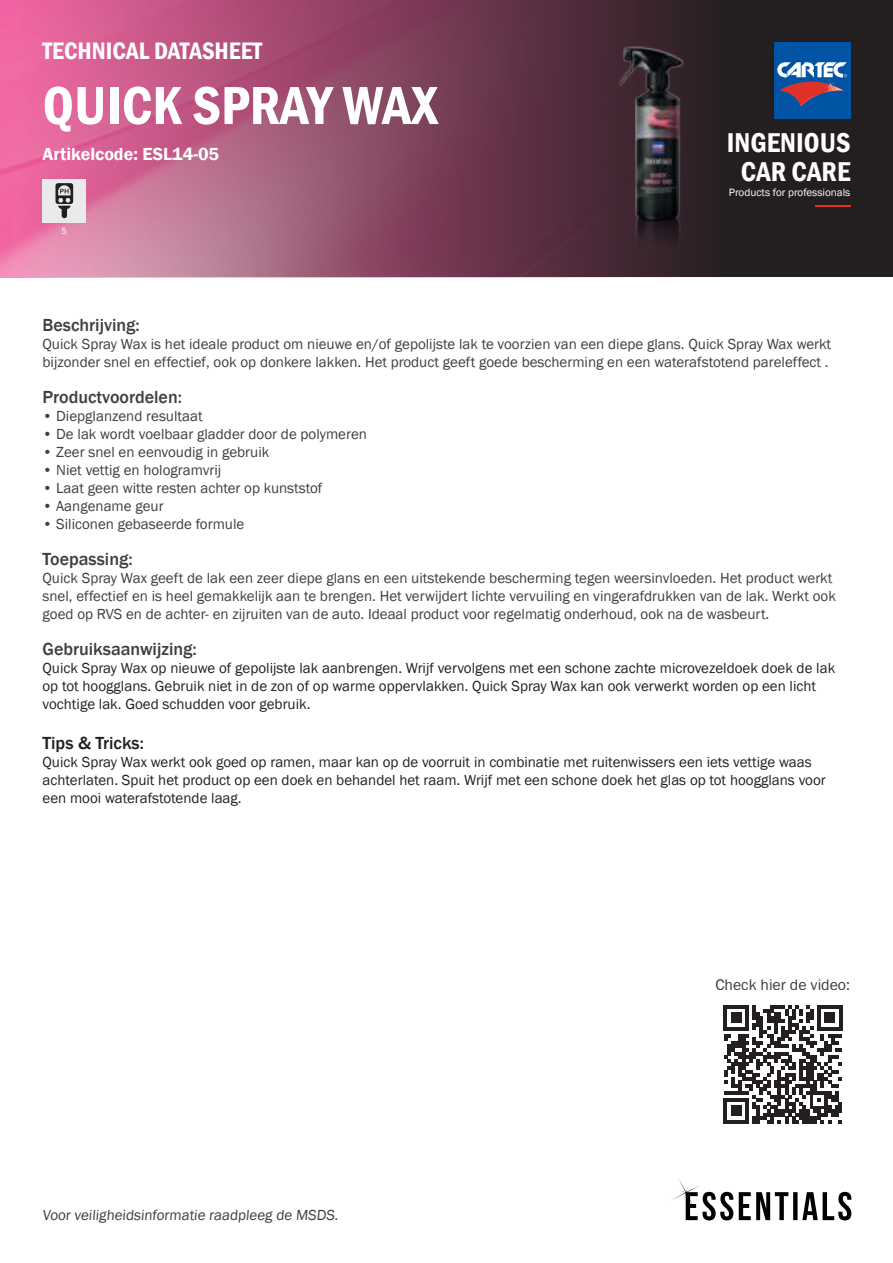
<style>
.page{position:relative;width:893px;height:1263px;background:#fff}
.page>*{position:absolute;margin:0;border:0;box-sizing:border-box;transform-origin:0 0}
.t1{font:600 condensed 55.5px "Franklin Gothic";color:#fff}
.t2{font:600 condensed 27.9px/29px "Franklin Gothic";color:#fff;text-align:center}
.t3{font:600 condensed 24.45px "Franklin Gothic";color:#fff}
.t4{font:500 18px "Franklin Gothic";color:#3e3e3f}
.t5{font:600 18px "Franklin Gothic";color:#fff}
.t6{font:500 18px "Franklin Gothic";color:#231f20}
.t7{font:15.75px "Franklin Gothic";color:#3e3e3f}
.t8{font:15px/18px "Franklin Gothic";color:#3e3e3f}
.t9{font:15px/18px "Franklin Gothic";color:#231f20}
.t10{font:10.95px "Franklin Gothic";color:#fff}
.t11{font:9.3px "Franklin Gothic";color:#fff}
</style>
<div class="page">
<svg style="left:672px;top:1179px;width:179px;height:41px"></svg>
<img style="left:0;top:0;width:892px;height:277px">
<img style="left:599px;top:33px;width:114px;height:223px">
<div style="left:43px;top:179px;width:43px;height:44px;background:#e9eaeb"></div>
<svg style="left:56px;top:183px;width:17px;height:35px"></svg>
<svg style="left:724px;top:1005px;width:118px;height:118px"></svg>
<h3 class="t3" style="left:43px;top:40px;width:221px">TECHNICAL DATASHEET</h3>
<h1 class="t1" style="left:43px;top:82px;width:397px">QUICK SPRAY WAX</h1>
<p class="t5" style="left:43px;top:143px;width:178px">Artikelcode: ESL14-05</p>
<p class="t11" style="left:62px;top:227px;width:7px">5</p>
<h2 class="t2" style="left:727px;top:129px;width:125px">INGENIOUS<br>CAR CARE</h2>
<p class="t10" style="left:729px;top:188px;width:123px">Products for professionals</p>
<p class="t4" style="left:43px;top:318px;width:99px">Beschrijving:</p>
<p class="t8" style="left:43px;top:336px;width:790px">Quick Spray Wax is het ideale product om nieuwe en/of gepolijste lak te voorzien van een diepe glans. Quick Spray Wax werkt bijzonder snel en effectief, ook op donkere lakken. Het product geeft goede bescherming en een waterafstotend pareleffect .</p>
<p class="t4" style="left:43px;top:390px;width:141px">Productvoordelen:</p>
<p class="t8" style="left:43px;top:408px;width:162px">• Diepglanzend resultaat</p>
<p class="t8" style="left:43px;top:426px;width:326px">• De lak wordt voelbaar gladder door de polymeren</p>
<p class="t8" style="left:43px;top:444px;width:228px">• Zeer snel en eenvoudig in gebruik</p>
<p class="t8" style="left:43px;top:462px;width:180px">• Niet vettig en hologramvrij</p>
<p class="t8" style="left:43px;top:480px;width:281px">• Laat geen witte resten achter op kunststof</p>
<p class="t8" style="left:43px;top:498px;width:123px">• Aangename geur</p>
<p class="t8" style="left:43px;top:516px;width:203px">• Siliconen gebaseerde formule</p>
<p class="t4" style="left:43px;top:552px;width:92px">Toepassing:</p>
<p class="t8" style="left:43px;top:570px;width:795px">Quick Spray Wax geeft de lak een zeer diepe glans en een uitstekende bescherming tegen weersinvloeden. Het product werkt snel, effectief en is heel gemakkelijk aan te brengen. Het verwijdert lichte vervuiling en vingerafdrukken van de lak. Werkt ook goed op RVS en de achter- en zijruiten van de auto. Ideaal product voor regelmatig onderhoud, ook na de wasbeurt.</p>
<p class="t4" style="left:43px;top:642px;width:156px">Gebruiksaanwijzing:</p>
<p class="t9" style="left:43px;top:660px;width:794px">Quick Spray Wax op nieuwe of gepolijste lak aanbrengen. Wrijf vervolgens met een schone zachte microvezeldoek doek de lak op tot hoogglans. Gebruik niet in de zon of op warme oppervlakken. Quick Spray Wax kan ook verwerkt worden op een licht vochtige lak. Goed schudden voor gebruik.</p>
<p class="t6" style="left:43px;top:735px;width:103px">Tips &amp; Tricks:</p>
<p class="t9" style="left:43px;top:754px;width:785px">Quick Spray Wax werkt ook goed op ramen, maar kan op de voorruit in combinatie met ruitenwissers een iets vettige waas achterlaten. Spuit het product op een doek en behandel het raam. Wrijf met een schone doek het glas op tot hoogglans voor een mooi waterafstotende laag.</p>
<p class="t8" style="left:43px;top:1207px;width:299px">Voor veiligheidsinformatie raadpleeg de MSDS.</p>
<p class="t7" style="left:715px;top:978px;width:136px">Check hier de video:</p>
</div>
